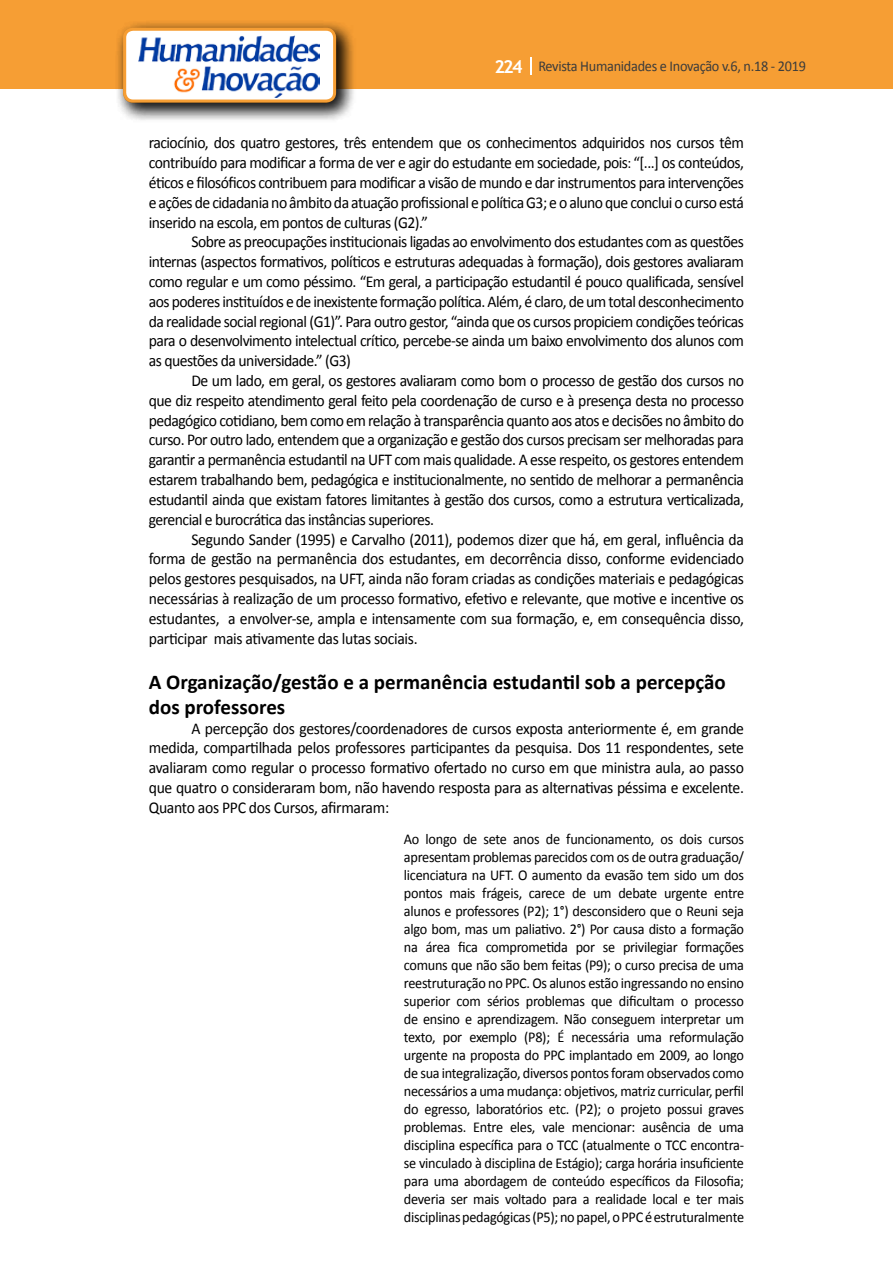
<style>
.page{position:relative;width:893px;height:1263px;background:#fff}
.page>*{position:absolute;margin:0;border:0;box-sizing:border-box;transform-origin:0 0}
.t1{font:700 21px/25.2px "Calibri";color:#000}
.t2{font:16.5px/19.8px "Calibri";letter-spacing:-.035em;color:#000;text-align:justify;scale:.95 1}
.t3{font:15px/18px "Calibri";letter-spacing:-.02em;color:#000;text-align:justify;scale:.95 1}
.t4{font:15px "Calibri";letter-spacing:-.02em;color:#3c3c3b;scale:.95 1}
.s1{font-family:"Trebuchet MS";font-weight:700;font-size:18px;color:#fff}
.s2{font-size:15px}
</style>
<div class="page">
<div style="left:0;top:0;width:893px;height:88px;background:#f69e34"></div>
<svg style="left:530px;top:57px;width:2px;height:18px"></svg>
<div style="left:115px;top:19px;width:241px;height:104px;background:#000;opacity:.75"></div>
<div style="left:125px;top:29px;width:210px;height:72px;background:#fff;border-radius:9px"></div>
<img style="left:138px;top:35px;width:181px;height:62px">
<div style="left:123px;top:28px;width:213px;height:75px;border:3px solid #f69e34;border-radius:9px"></div>
<p class="t4" style="left:495px;top:57px;width:329px"><span class="s1">224</span> Revista Humanidades e Inovação v.6, n.18 - 2019</p>
<p class="t2" style="left:149px;top:133px;width:628px">raciocínio, dos quatro gestores, três entendem que os conhecimentos adquiridos nos cursos têm contribuído para modificar a forma de ver e agir do estudante em sociedade, pois<span class="s2">:</span> “[...] os conteúdos, éticos e filosóficos contribuem para modificar a visão de mundo e dar instrumentos para intervenções e ações de cidadania no âmbito da atuação profissional e política G3; e o aluno que conclui o curso está inserido na escola, em pontos de culturas (G2).”</p>
<p class="t2" style="left:149px;top:232px;width:628px;text-indent:43px">Sobre as preocupações institucionais ligadas ao envolvimento dos estudantes com as questões internas (aspectos formativos, políticos e estruturas adequadas à formação), dois gestores avaliaram como regular e um como péssimo. “Em geral, a participação estudantil é pouco qualificada, sensível aos poderes instituídos e de inexistente formação política. Além, é claro, de um total desconhecimento da realidade social regional (G1)”. Para outro gestor, “ainda que os cursos propiciem condições teóricas para o desenvolvimento intelectual crítico, percebe-se ainda um baixo envolvimento dos alunos com as questões da universidade.” (G3)</p>
<p class="t2" style="left:149px;top:371px;width:628px;text-indent:43px">De um lado, em geral, os gestores avaliaram como bom o processo de gestão dos cursos no que diz respeito atendimento geral feito pela coordenação de curso e à presença desta no processo pedagógico cotidiano, bem como em relação à transparência quanto aos atos e decisões no âmbito do curso. Por outro lado, entendem que a organização e gestão dos cursos precisam ser melhoradas para garantir a permanência estudantil na UFT com mais qualidade. A esse respeito, os gestores entendem estarem trabalhando bem, pedagógica e institucionalmente, no sentido de melhorar a permanência estudantil ainda que existam fatores limitantes à gestão dos cursos, como a estrutura verticalizada, gerencial e burocrática das instâncias superiores.</p>
<p class="t2" style="left:149px;top:529px;width:628px;text-indent:43px">Segundo Sander (1995) e Carvalho (2011), podemos dizer que há, em geral, influência da forma de gestão na permanência dos estudantes, em decorrência disso, conforme evidenciado pelos gestores pesquisados, na UFT, ainda não foram criadas as condições materiais e pedagógicas necessárias à realização de um processo formativo, efetivo e relevante, que motive e incentive os estudantes, a envolver-se, ampla e intensamente com sua formação, e, em consequência disso, participar mais ativamente das lutas sociais.</p>
<p class="t1" style="left:149px;top:669px;width:578px">A Organização/gestão e a permanência estudantil sob a percepção dos professores</p>
<p class="t2" style="left:149px;top:718px;width:628px;text-indent:43px">A percepção dos gestores/coordenadores de cursos exposta anteriormente é, em grande medida, compartilhada pelos professores participantes da pesquisa. Dos 11 respondentes, sete avaliaram como regular o processo formativo ofertado no curso em que ministra aula, ao passo que quatro o consideraram bom, não havendo resposta para as alternativas péssima e excelente.<br>Quanto aos PPC dos Cursos, afirmaram:</p>
<p class="t3" style="left:404px;top:829px;width:360px">Ao longo de sete anos de funcionamento, os dois cursos apresentam problemas parecidos com os de outra graduação/ licenciatura na UFT. O aumento da evasão tem sido um dos pontos mais frágeis, carece de um debate urgente entre alunos e professores (P2); 1°) desconsidero que o Reuni seja algo bom, mas um paliativo. 2°) Por causa disto a formação na área fica comprometida por se privilegiar formações comuns que não são bem feitas (P9); o curso precisa de uma reestruturação no PPC. Os alunos estão ingressando no ensino superior com sérios problemas que dificultam o processo de ensino e aprendizagem. Não conseguem interpretar um texto, por exemplo (P8); É necessária uma reformulação urgente na proposta do PPC implantado em 2009, ao longo de sua integralização, diversos pontos foram observados como necessários a uma mudança: objetivos, matriz curricular, perfil do egresso, laboratórios etc. (P2); o projeto possui graves problemas. Entre eles, vale mencionar: ausência de uma disciplina específica para o TCC (atualmente o TCC encontra&shy;se vinculado à disciplina de Estágio); carga horária insuficiente para uma abordagem de conteúdo específicos da Filosofia; deveria ser mais voltado para a realidade local e ter mais disciplinas pedagógicas (P5); no papel, o PPC é estruturalmente</p>
</div>
